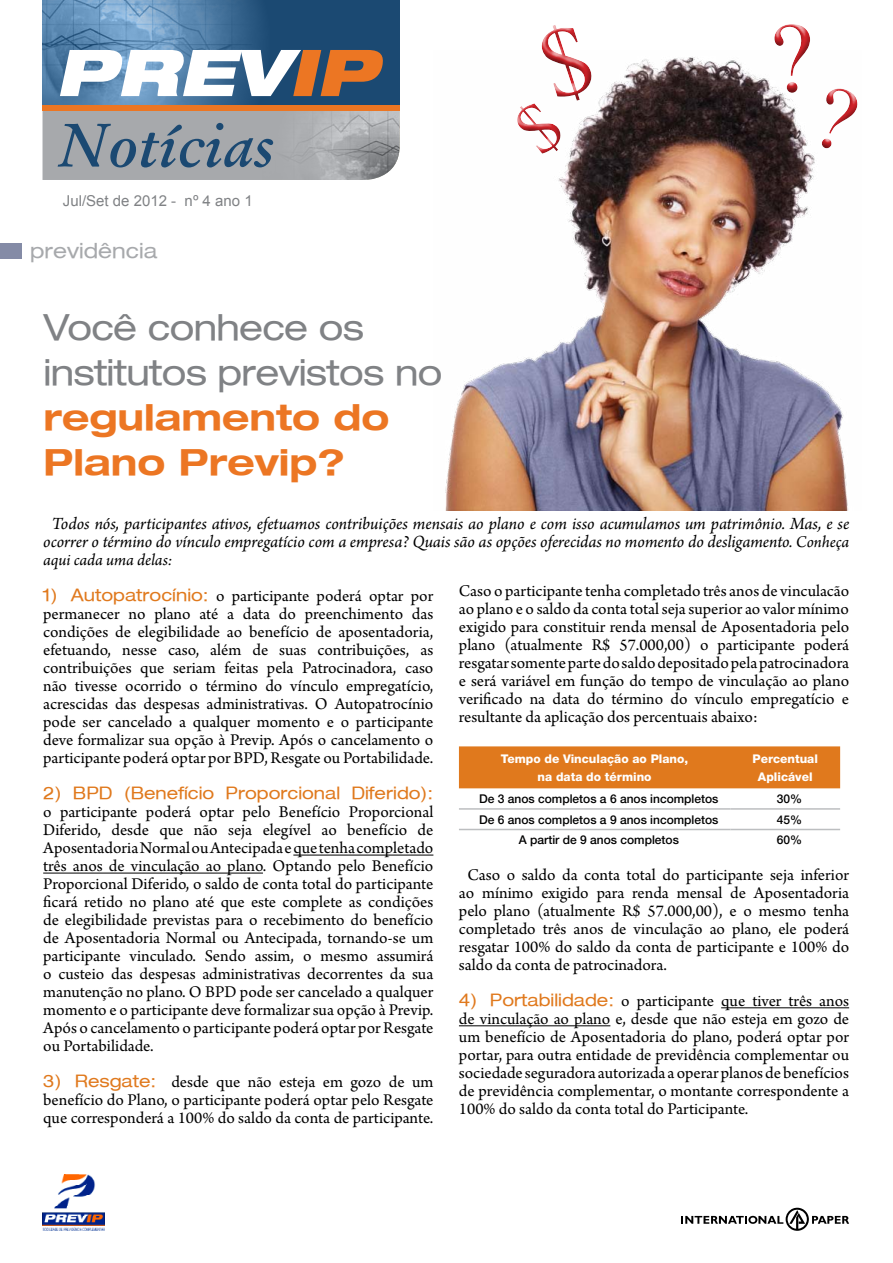
<style>
.page{position:relative;width:893px;height:1263px;background:#fff}
.page>*{position:absolute;margin:0;border:0;box-sizing:border-box;transform-origin:0 0}
.t1{font:italic 700 61.2px "Original Garamond BT";color:#1b4972}
.t2{font:expanded 36px/45px "Helvetica Neue LT";letter-spacing:-.02em;color:#808285}
.t3{font:700 expanded 36px/45px "Helvetica Neue LT";color:#ec7623}
.t4{font:expanded 21px "Helvetica Neue LT";color:#a7a9ac}
.t5{font:italic 18px/18px "Arno Pro";letter-spacing:-.005em;color:#000;text-align:center}
.t6{font:17.25px/18px "Arno Pro";color:#000;text-align:justify}
.t7{font:expanded 17.25px "Helvetica Neue LT";color:#e0791d}
.t8{font:italic 17.25px "Arno Pro";letter-spacing:-.005em;color:#000}
.t9{font:15px "Arial";color:#808285}
.t10{font:500 12px "Helvetica Neue LT";color:#000}
.t11{font:800 12px/18px "Helvetica Neue LT";color:#fff;text-align:center}
.s1{font-size:17.25px}
.s2{font-family:"Helvetica Neue LT";font-stretch:expanded;color:#e0791d}
</style>
<div class="page">
<div style="left:43px;top:0;width:357px;height:110px;background:#1b4972"></div>
<img style="left:43px;top:0;width:228px;height:106px">
<div style="left:43px;top:111px;width:219px;height:69px;background:#a7a9ac"></div>
<img style="left:262px;top:111px;width:138px;height:69px">
<svg style="left:60px;top:50px;width:323px;height:46px"></svg>
<div style="left:43px;top:106px;width:357px;height:5px;background:#ec7623"></div>
<img style="left:43px;top:1175px;width:62px;height:56px">
<svg style="left:681px;top:1208px;width:168px;height:23px"></svg>
<div style="left:0;top:243px;width:22px;height:15px;background:#848ba6"></div>
<hr style="left:293px;top:855px;width:140px;height:1px;background:#000">
<hr style="left:43px;top:873px;width:220px;height:1px;background:#000">
<hr style="left:721px;top:1007px;width:128px;height:1px;background:#000">
<hr style="left:459px;top:1025px;width:151px;height:1px;background:#000">
<div style="left:459px;top:746px;width:381px;height:42px;background:#e0791d"></div>
<hr style="left:459px;top:808px;width:271px;height:2px;background:#bcbec0">
<hr style="left:730px;top:808px;width:110px;height:2px;background:#bcbec0">
<hr style="left:459px;top:829px;width:271px;height:1px;background:#bcbec0">
<hr style="left:730px;top:829px;width:110px;height:1px;background:#bcbec0">
<img style="left:445px;top:57px;width:403px;height:453px">
<svg style="left:765px;top:26px;width:93px;height:138px"></svg>
<svg style="left:497px;top:30px;width:111px;height:140px"></svg>
<h1 class="t1" style="left:60px;top:108px;width:217px">Notícias</h1>
<p class="t9" style="left:63px;top:191px;width:191px">Jul/Set de 2012 - nº 4 ano 1</p>
<p class="t4" style="left:30px;top:238px;width:129px">previdência</p>
<h2 class="t2" style="left:43px;top:304px;width:400px">Você conhece os institutos previstos no</h2>
<h2 class="t3" style="left:43px;top:394px;width:347px">regulamento do<br>Plano Previp?</h2>
<p class="t5" style="left:43px;top:515px;width:807px">Todos nós, participantes ativos, efetuamos contribuições mensais ao plano e com isso acumulamos um patrimônio. Mas, e se ocorrer o término do vínculo empregatício com a empresa? Quais são as opções oferecidas no momento do desligamento. <span class="s1">Conheça</span></p>
<p class="t8" style="left:43px;top:550px;width:131px">aqui cada uma delas:</p>
<p class="t6" style="left:43px;top:588px;width:392px"><span class="s2">1) Autopatrocínio:</span> o participante poderá optar por permanecer no plano até a data do preenchimento das condições de elegibilidade ao benefício de aposentadoria, efetuando, nesse caso, além de suas contribuições, as contribuições que seriam feitas pela Patrocinadora, caso não tivesse ocorrido o término do vínculo empregatício, acrescidas das despesas administrativas. O Autopatrocínio pode ser cancelado a qualquer momento e o participante deve formalizar sua opção à Previp. Após o cancelamento o participante poderá optar por BPD, Resgate ou Portabilidade.</p>
<p class="t7" style="left:43px;top:783px;width:392px">2) BPD (Benefício Proporcional Diferido):</p>
<p class="t6" style="left:43px;top:804px;width:392px">o participante poderá optar pelo Benefício Proporcional Diferido, desde que não seja elegível ao benefício de Aposentadoria Normal ou Antecipada e que tenha completado três anos de vinculação ao plano. Optando pelo Benefício Proporcional Diferido, o saldo de conta total do participante ficará retido no plano até que este complete as condições de elegibilidade previstas para o recebimento do benefício de Aposentadoria Normal ou Antecipada, tornando-se um participante vinculado. Sendo assim, o mesmo assumirá o custeio das despesas administrativas decorrentes da sua manutenção no plano. O BPD pode ser cancelado a qualquer momento e o participante deve formalizar sua opção à Previp.<br>Após o cancelamento o participante poderá optar por Resgate ou Portabilidade.</p>
<p class="t6" style="left:43px;top:1074px;width:392px"><span class="s2">3) Resgate:</span> desde que não esteja em gozo de um benefício do Plano, o participante poderá optar pelo Resgate que corresponderá a 100% do saldo da conta de participante.</p>
<p class="t6" style="left:459px;top:583px;width:392px">Caso o participante tenha completado três anos de vinculacão ao plano e o saldo da conta total seja superior ao valor mínimo exigido para constituir renda mensal de Aposentadoria pelo plano (atualmente R$ 57.000,00) o participante poderá resgatar somente parte do saldo depositado pela patrocinadora e será variável em função do tempo de vinculação ao plano verificado na data do término do vínculo empregatício e resultante da aplicação dos percentuais abaixo:</p>
<p class="t11" style="left:501px;top:750px;width:189px">Tempo de Vinculação ao Plano, na data do término</p>
<p class="t11" style="left:752px;top:750px;width:67px">Percentual<br>Aplicável</p>
<p class="t10" style="left:479px;top:791px;width:241px">De 3 anos completos a 6 anos incompletos</p>
<p class="t10" style="left:777px;top:791px;width:27px">30%</p>
<p class="t10" style="left:479px;top:812px;width:241px">De 6 anos completos a 9 anos incompletos</p>
<p class="t10" style="left:777px;top:812px;width:27px">45%</p>
<p class="t10" style="left:519px;top:833px;width:162px">A partir de 9 anos completos</p>
<p class="t10" style="left:777px;top:833px;width:27px">60%</p>
<p class="t6" style="left:459px;top:867px;width:392px;text-indent:9px">Caso o saldo da conta total do participante seja inferior ao mínimo exigido para renda mensal de Aposentadoria pelo plano (atualmente R$ 57.000,00), e o mesmo tenha completado três anos de vinculação ao plano, ele poderá resgatar 100% do saldo da conta de participante e 100% do saldo da conta de patrocinadora.</p>
<p class="t6" style="left:459px;top:993px;width:392px"><span class="s2">4) Portabilidade:</span> o participante que tiver três anos de vinculação ao plano e, desde que não esteja em gozo de um benefício de Aposentadoria do plano, poderá optar por portar, para outra entidade de previdência complementar ou sociedade seguradora autorizada a operar planos de benefícios de previdência complementar, o montante correspondente a 100% do saldo da conta total do Participante.</p>
</div>
